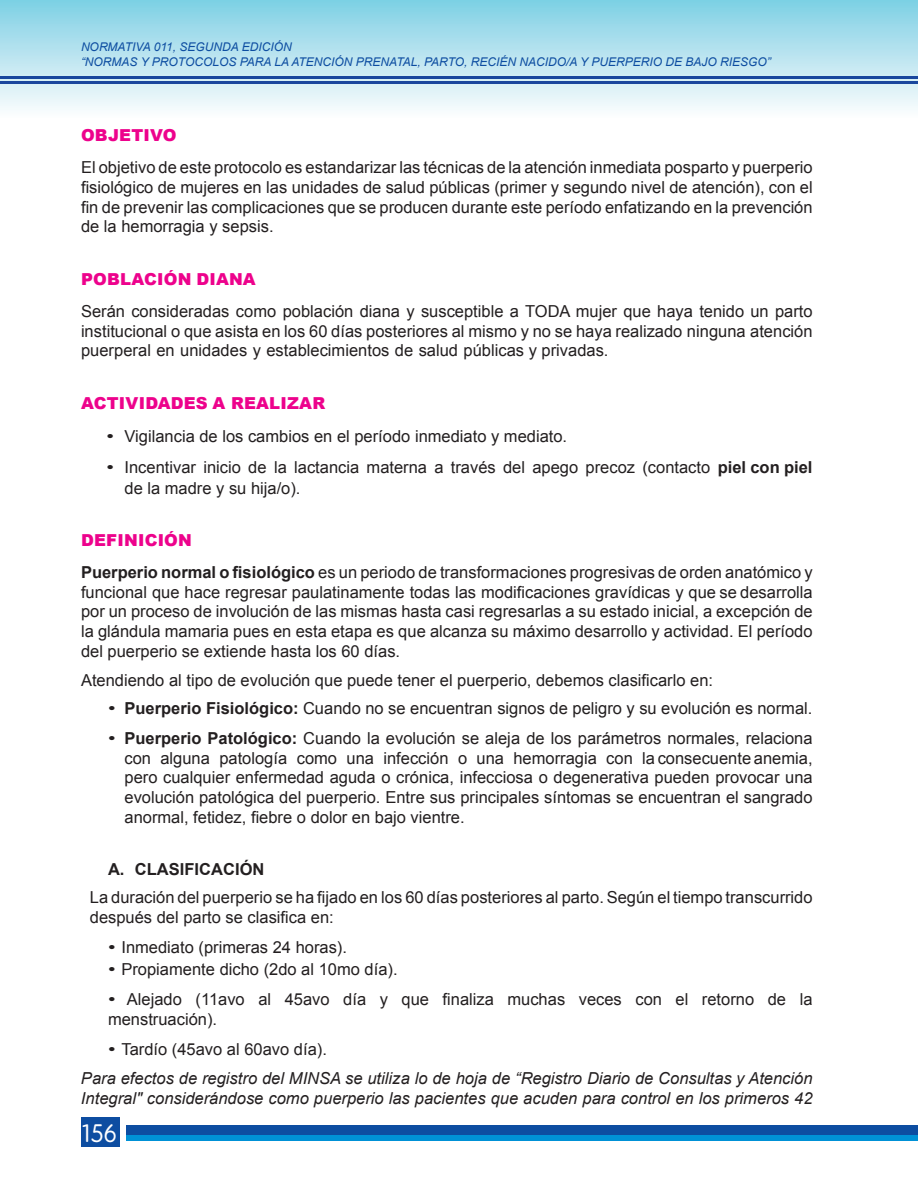
<style>
.page{position:relative;width:918px;height:1188px;background:#fff}
.page>*{position:absolute;margin:0;border:0;box-sizing:border-box;transform-origin:0 0}
.t1{font:24px "B Preplay";color:#fff}
.t2{font:16.5px/19.8px "Arial";color:#231f20;text-align:justify}
.t3{font:16.5px/19.8px "Arial";color:#231f20;scale:1.3 1}
.t4{font:italic 16.5px/19.8px "Arial";color:#231f20}
.t5{font:900 16.5px "Arial";letter-spacing:.015em;color:#ed028c}
.t6{font:700 16.5px "Arial";color:#231f20}
.t7{font:italic 12px/15px "Arial";color:#0d4da1}
.s1{font-weight:700}
.s2{font-weight:900;color:#ed028c}
</style>
<div class="page">
<div style="left:126px;top:1125px;width:792px;height:11px;background:#0d4da1"></div>
<div style="left:126px;top:1136px;width:792px;height:5px;background:#0091d6"></div>
<div style="left:81px;top:1118px;width:39px;height:29px;background:#0d4da1"></div>
<div style="left:1px;top:0;width:917px;height:130px;background:linear-gradient(to bottom,#7dcee3,#fffdfe)"></div>
<hr style="left:0;top:77px;width:918px;height:2px;background:#18469d">
<hr style="left:0;top:81px;width:918px;height:2px;background:#18469d">
<p class="t7" style="left:81px;top:40px;width:691px">NORMATIVA 011, SEGUNDA EDICIÓN<br>“NORMAS Y PROTOCOLOS PARA LA ATENCIÓN PRENATAL, PARTO, RECIÉN NACIDO/A Y PUERPERIO DE BAJO RIESGO”</p>
<p class="t5" style="left:81px;top:124px;width:97px">OBJETIVO</p>
<p class="t2" style="left:81px;top:158px;width:733px">El objetivo de este protocolo es estandarizar las técnicas de la atención inmediata posparto y puerperio fisiológico de mujeres en las unidades de salud públicas (primer y segundo nivel de atención), con el fin de prevenir las complicaciones que se producen durante este período enfatizando en la prevención de la hemorragia y sepsis.</p>
<p class="t5" style="left:81px;top:267px;width:176px">POBLACIÓN DIANA</p>
<p class="t2" style="left:81px;top:301px;width:733px">Serán consideradas como población diana y susceptible a TODA mujer que haya tenido un parto institucional o que asista en los 60 días posteriores al mismo y no se haya realizado ninguna atención puerperal en unidades y establecimientos de salud públicas y privadas.</p>
<p class="t5" style="left:81px;top:391px;width:246px">ACTIVIDADES A REALIZAR</p>
<p class="t3" style="left:106px;top:426px;width:356px">• Vigilancia de los cambios en el período inmediato y mediato.</p>
<p class="t3" style="left:124px;top:457px;width:531px;line-height:20.5px;text-indent:-18px">• Incentivar inicio de la lactancia materna a través del apego precoz (contacto <span class="s1">piel con piel </span>de la madre y su hija/o).</p>
<p class="t2" style="left:81px;top:525px;width:733px;line-height:31.8px"><span class="s2">DEFINICIÓN<br></span><span class="s1">Puerperio normal o fisiológico</span> es un periodo de transformaciones progresivas de orden anatómico y</p>
<p class="t2" style="left:81px;top:582px;width:733px">funcional que hace regresar paulatinamente todas las modificaciones gravídicas y que se desarrolla por un proceso de involución de las mismas hasta casi regresarlas a su estado inicial, a excepción de la glándula mamaria pues en esta etapa es que alcanza su máximo desarrollo y actividad. El período del puerperio se extiende hasta los 60 días.</p>
<p class="t2" style="left:81px;top:670px;width:634px">Atendiendo al tipo de evolución que puede tener el puerperio, debemos clasificarlo en:</p>
<p class="t3" style="left:108px;top:699px;width:543px">• <span class="s1">Puerperio Fisiológico:</span> Cuando no se encuentran signos de peligro y su evolución es normal.</p>
<p class="t3" style="left:125px;top:728px;width:531px;text-align:justify;text-indent:-17px">• <span class="s1">Puerperio Patológico:</span> Cuando la evolución se aleja de los parámetros normales, relaciona con alguna patología como una infección o una hemorragia con la consecuente anemia, pero cualquier enfermedad aguda o crónica, infecciosa o degenerativa pueden provocar una evolución patológica del puerperio. Entre sus principales síntomas se encuentran el sangrado anormal, fetidez, fiebre o dolor en bajo vientre.</p>
<p class="t6" style="left:108px;top:858px;width:158px">A. CLASIFICACIÓN</p>
<p class="t2" style="left:90px;top:888px;width:724px">La duración del puerperio se ha fijado en los 60 días posteriores al parto. Según el tiempo transcurrido después del parto se clasifica en:</p>
<p class="t3" style="left:108px;top:938px;width:185px">• Inmediato (primeras 24 horas).</p>
<p class="t3" style="left:108px;top:960px;width:224px">• Propiamente dicho (2do al 10mo día).</p>
<p class="t3" style="left:108px;top:990px;width:543px">• Alejado (11avo al 45avo día y que finaliza muchas veces con el retorno de la menstruación).</p>
<p class="t3" style="left:108px;top:1040px;width:170px">• Tardío (45avo al 60avo día).</p>
<p class="t4" style="left:81px;top:1069px;width:733px">Para efectos de registro del MINSA se utiliza lo de hoja de “Registro Diario de Consultas y Atención<br>Integral″ considerándose como puerperio las pacientes que acuden para control en los primeros 42</p>
<h1 class="t1" style="left:83px;top:1120px;width:36px">156</h1>
</div>
